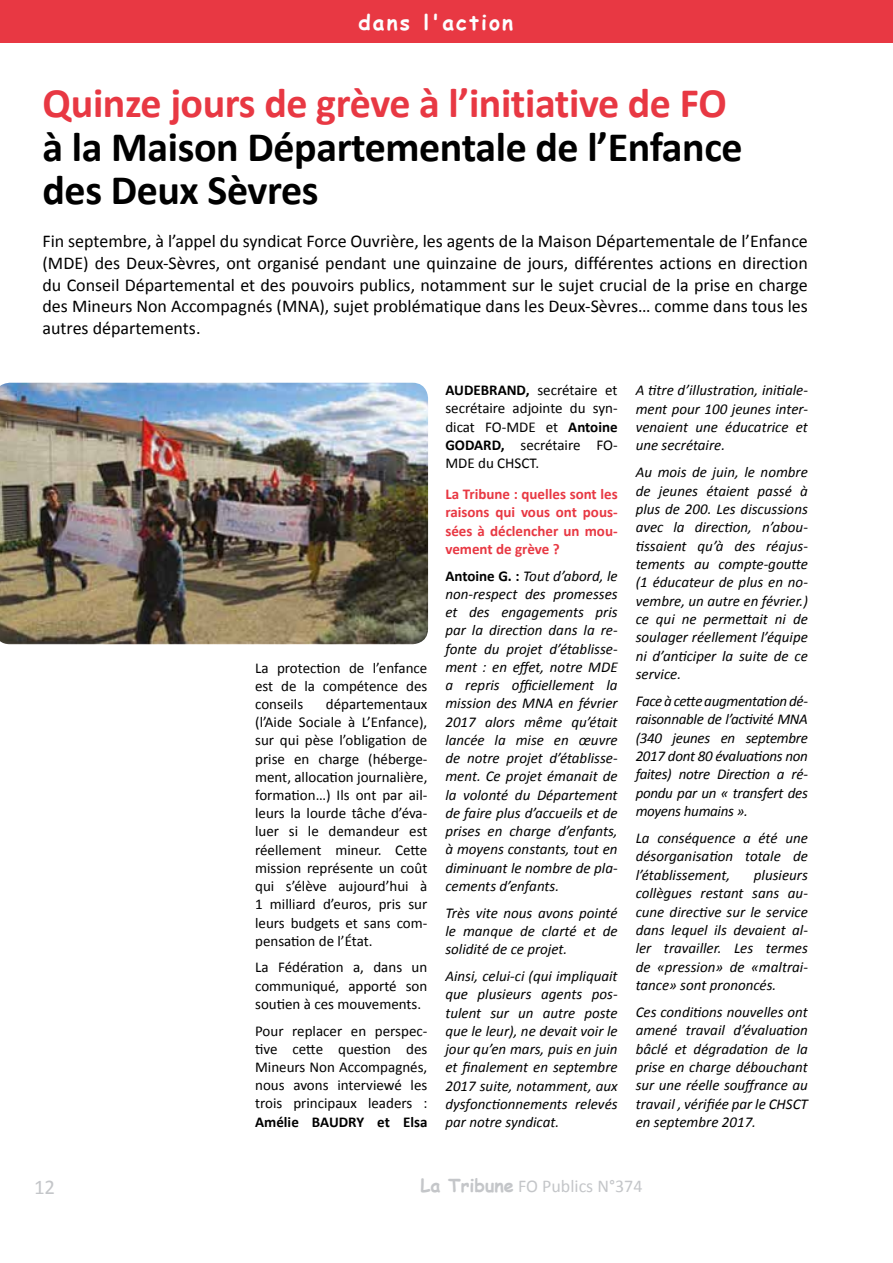
<style>
.page{position:relative;width:893px;height:1263px;background:#fff}
.page>*{position:absolute;margin:0;border:0;box-sizing:border-box;transform-origin:0 0}
.t1{font:700 42px/43.5px "Calibri";letter-spacing:-.01em;color:#000}
.t2{font:700 42px "Calibri";letter-spacing:-.01em;color:#e83843}
.t3{font:700 21px "Comic Sans MS";letter-spacing:.1em;color:#fdfeff}
.t4{font:21px "Calibri";color:#c4c6c9}
.t5{font:18px/21.6px "Calibri";color:#000;text-align:justify}
.t6{font:18px "Calibri";color:#c4c6c9}
.t7{font:italic 15px/18.3px "Calibri";color:#000;text-align:justify}
.t8{font:15px/18.1px "Calibri";color:#000;text-align:justify}
.t9{font:700 15px/18.3px "Calibri";color:#e83843;text-align:justify}
.t10{font:700 15px "Calibri";color:#000}
.s1{font-weight:700}
.s2{font-weight:700;font-style:normal}
.s3{font-family:"Comic Sans MS";font-weight:700}
</style>
<div class="page">
<div style="left:0;top:0;width:893px;height:43px;background:#e83843"></div>
<img style="left:0;top:383px;width:428px;height:261px">
<h2 class="t3" style="left:358px;top:13px;width:156px">dans l'action</h2>
<h1 class="t2" style="left:43px;top:87px;width:686px">Quinze jours de grève à l’initiative de FO</h1>
<h1 class="t1" style="left:43px;top:128px;width:702px">à la Maison Départementale de l’Enfance des Deux Sèvres</h1>
<p class="t5" style="left:43px;top:231px;width:767px">Fin septembre, à l’appel du syndicat Force Ouvrière, les agents de la Maison Départementale de l’Enfance (MDE) des Deux-Sèvres, ont organisé pendant une quinzaine de jours, différentes actions en direction du Conseil Départemental et des pouvoirs publics, notamment sur le sujet crucial de la prise en charge des Mineurs Non Accompagnés (MNA), sujet problématique dans les Deux-Sèvres… comme dans tous les autres départements.</p>
<p class="t8" style="left:255px;top:658px;width:174px">La protection de l’enfance est de la compétence des conseils</p>
<p class="t8" style="left:255px;top:696px;width:174px;text-indent:71px">départementaux (l’Aide Sociale à L’Enfance), sur qui pèse l’obligation de prise en charge (héberge&shy;ment, allocation journalière, formation…) Ils ont par ail&shy;leurs la lourde tâche d’éva&shy;luer si le demandeur est réellement mineur. Cette mission représente un coût qui s’élève aujourd’hui à 1 milliard d’euros, pris sur leurs budgets et sans com&shy;pensation de l’État.</p>
<p class="t8" style="left:255px;top:958px;width:174px">La Fédération a, dans un communiqué, apporté son soutien à ces mouvements.</p>
<p class="t8" style="left:255px;top:1022px;width:174px">Pour replacer en perspec&shy;tive cette question des Mineurs Non Accompagnés, nous avons interviewé les trois principaux leaders :</p>
<p class="t10" style="left:255px;top:1116px;width:174px">Amélie BAUDRY et Elsa</p>
<p class="t8" style="left:445px;top:382px;width:174px"><span class="s1">AUDEBRAND,</span> secrétaire et secrétaire adjointe du syn&shy;dicat FO-MDE et <span class="s1">Antoine GODARD,</span> secrétaire FO-MDE du CHSCT.</p>
<p class="t9" style="left:445px;top:486px;width:174px">La Tribune : quelles sont les raisons qui vous ont pous&shy;sées à déclencher un mou&shy;vement de grève ?</p>
<p class="t7" style="left:445px;top:566px;width:174px"><span class="s2">Antoine G. :</span> Tout d’abord, le non-respect des promesses et des engagements pris par la direction dans la re&shy;fonte du projet d’établisse&shy;ment : en effet, notre MDE a repris officiellement la mission des MNA en février 2017 alors même qu’était lancée la mise en œuvre de notre projet d’établisse&shy;ment. Ce projet émanait de la volonté du Département de faire plus d’accueils et de prises en charge d’enfants, à moyens constants, tout en diminuant le nombre de pla&shy;cements d’enfants.</p>
<p class="t7" style="left:445px;top:904px;width:174px">Très vite nous avons pointé le manque de clarté et de solidité de ce projet.</p>
<p class="t7" style="left:445px;top:966px;width:174px">Ainsi, celui-ci (qui impliquait que plusieurs agents pos&shy;tulent sur un autre poste que le leur), ne devait voir le jour qu’en mars, puis en juin et finalement en septembre 2017 suite, notamment, aux dysfonctionnements relevés par notre syndicat.</p>
<p class="t7" style="left:636px;top:380px;width:174px">A titre d’illustration, initiale&shy;ment pour 100 jeunes inter&shy;venaient une éducatrice et une secrétaire.</p>
<p class="t7" style="left:636px;top:462px;width:174px">Au mois de juin, le nombre de jeunes étaient passé à plus de 200. Les discussions avec la direction, n’abou&shy;tissaient qu’à des réajus&shy;tements au compte-goutte (1 éducateur de plus en no&shy;vembre, un autre en février.) ce qui ne permettait ni de soulager réellement l’équipe ni d’anticiper la suite de ce service.</p>
<p class="t7" style="left:636px;top:691px;width:174px">Face à cette augmentation dé&shy;raisonnable de l’activité MNA (340 jeunes en septembre 2017 dont 80 évaluations non faites) notre Direction a ré&shy;pondu par un « transfert des moyens humains ».</p>
<p class="t7" style="left:636px;top:829px;width:174px">La conséquence a été une désorganisation totale de l’établissement,</p>
<p class="t7" style="left:636px;top:865px;width:174px;text-indent:118px">plusieurs collègues restant sans au&shy;cune directive sur le service dans lequel ils devaient al&shy;ler travailler. Les termes de «pression» de «maltrai&shy;tance» sont prononcés.</p>
<p class="t7" style="left:636px;top:1002px;width:174px">Ces conditions nouvelles ont amené travail d’évaluation bâclé et dégradation de la prise en charge débouchant sur une réelle souffrance au travail , vérifiée par le CHSCT en septembre 2017.</p>
<h2 class="t4" style="left:34px;top:1178px;width:23px">12</h2>
<p class="t6" style="left:421px;top:1179px;width:223px"><span class="s3">La Tribune</span> FO Publics N°374</p>
</div>
